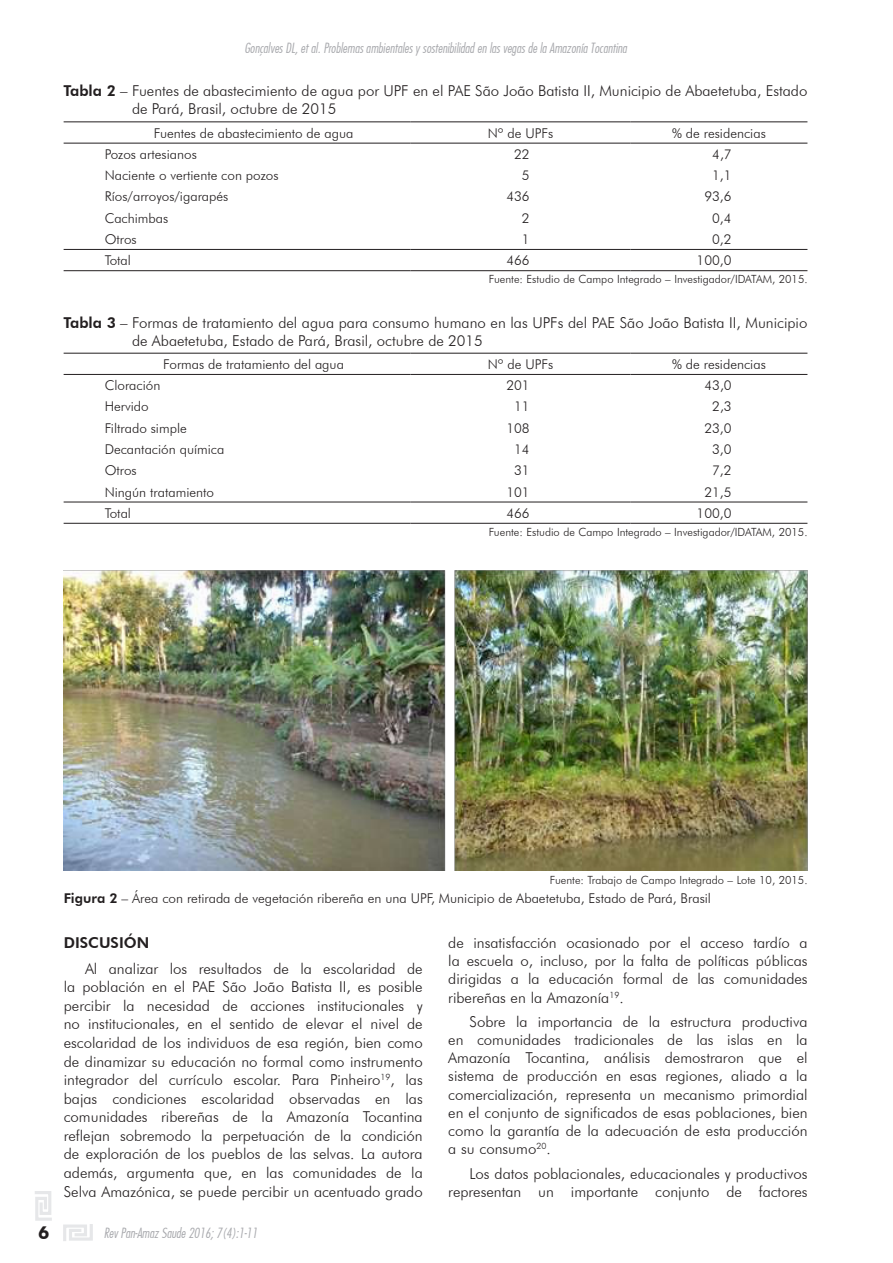
<style>
.page{position:relative;width:893px;height:1263px;background:#fff}
.page>*{position:absolute;margin:0;border:0;box-sizing:border-box;transform-origin:0 0}
.t1{font:700 18px "Futura BT";color:#231f20}
.t2{font:300 15px/18px "Futura BT";color:#231f20;text-align:justify}
.t3{font:800 15px "Futura BT";color:#231f20}
.t4{font:300 13.5px "Futura BT";color:#231f20}
.t5{font:13.5px "Futura Lt Cn BT Italic";color:#a8a9ad}
.t6{font:300 11.25px "Futura BT";color:#231f20}
.s1{font-weight:800}
</style>
<div class="page">
<svg style="left:63px;top:1224px;width:30px;height:17px"></svg>
<svg style="left:35px;top:1191px;width:17px;height:30px"></svg>
<hr style="left:64px;top:122px;width:347px;height:1px;background:#231f20">
<hr style="left:411px;top:122px;width:220px;height:1px;background:#231f20">
<hr style="left:631px;top:122px;width:176px;height:1px;background:#231f20">
<hr style="left:64px;top:143px;width:347px;height:1px;background:#231f20">
<hr style="left:411px;top:143px;width:220px;height:1px;background:#231f20">
<hr style="left:631px;top:143px;width:176px;height:1px;background:#231f20">
<hr style="left:64px;top:249px;width:347px;height:1px;background:#231f20">
<hr style="left:411px;top:249px;width:220px;height:1px;background:#231f20">
<hr style="left:631px;top:249px;width:176px;height:1px;background:#231f20">
<hr style="left:64px;top:270px;width:347px;height:1px;background:#231f20">
<hr style="left:411px;top:270px;width:220px;height:1px;background:#231f20">
<hr style="left:631px;top:270px;width:176px;height:1px;background:#231f20">
<hr style="left:64px;top:353px;width:347px;height:1px;background:#231f20">
<hr style="left:411px;top:353px;width:220px;height:1px;background:#231f20">
<hr style="left:631px;top:353px;width:176px;height:1px;background:#231f20">
<hr style="left:64px;top:374px;width:347px;height:1px;background:#231f20">
<hr style="left:411px;top:374px;width:220px;height:1px;background:#231f20">
<hr style="left:631px;top:374px;width:176px;height:1px;background:#231f20">
<hr style="left:64px;top:502px;width:347px;height:1px;background:#231f20">
<hr style="left:411px;top:502px;width:220px;height:1px;background:#231f20">
<hr style="left:631px;top:502px;width:176px;height:1px;background:#231f20">
<hr style="left:64px;top:523px;width:347px;height:1px;background:#231f20">
<hr style="left:411px;top:523px;width:220px;height:1px;background:#231f20">
<hr style="left:631px;top:523px;width:176px;height:1px;background:#231f20">
<img style="left:64px;top:570px;width:744px;height:300px">
<p class="t5" style="left:244px;top:40px;width:384px">Gonçalves DL, et al. Problemas ambientales y sostenibilidad en las vegas de la Amazonía Tocantina</p>
<p class="t2" style="left:132px;top:82px;width:677px;text-indent:-68px"><span class="s1">Tabla 2</span> – Fuentes de abastecimiento de agua por UPF en el PAE São João Batista II, Municipio de Abaetetuba, Estado de Pará, Brasil, octubre de 2015</p>
<p class="t4" style="left:154px;top:125px;width:201px">Fuentes de abastecimiento de agua</p>
<p class="t4" style="left:488px;top:125px;width:67px">Nº de UPFs</p>
<p class="t4" style="left:672px;top:125px;width:95px">% de residencias</p>
<p class="t4" style="left:105px;top:146px;width:94px">Pozos artesianos</p>
<p class="t4" style="left:514px;top:146px;width:17px">22</p>
<p class="t4" style="left:712px;top:146px;width:21px">4,7</p>
<p class="t4" style="left:105px;top:167px;width:175px">Naciente o vertiente con pozos</p>
<p class="t4" style="left:522px;top:167px;width:9px">5</p>
<p class="t4" style="left:712px;top:167px;width:21px">1,1</p>
<p class="t4" style="left:105px;top:188px;width:125px">Ríos/arroyos/igarapés</p>
<p class="t4" style="left:506px;top:188px;width:25px">436</p>
<p class="t4" style="left:704px;top:188px;width:29px">93,6</p>
<p class="t4" style="left:105px;top:210px;width:65px">Cachimbas</p>
<p class="t4" style="left:522px;top:210px;width:9px">2</p>
<p class="t4" style="left:712px;top:210px;width:21px">0,4</p>
<p class="t4" style="left:105px;top:231px;width:34px">Otros</p>
<p class="t4" style="left:522px;top:231px;width:9px">1</p>
<p class="t4" style="left:712px;top:231px;width:21px">0,2</p>
<p class="t4" style="left:105px;top:252px;width:28px">Total</p>
<p class="t4" style="left:506px;top:252px;width:25px">466</p>
<p class="t4" style="left:697px;top:252px;width:36px">100,0</p>
<p class="t6" style="left:489px;top:272px;width:320px">Fuente: Estudio de Campo Integrado – Investigador/IDATAM, 2015.</p>
<p class="t2" style="left:132px;top:313px;width:677px;text-indent:-68px"><span class="s1">Tabla 3</span> – Formas de tratamiento del agua para consumo humano en las UPFs del PAE São João Batista II, Municipio de Abaetetuba, Estado de Pará, Brasil, octubre de 2015</p>
<p class="t4" style="left:163px;top:356px;width:182px">Formas de tratamiento del agua</p>
<p class="t4" style="left:488px;top:356px;width:67px">Nº de UPFs</p>
<p class="t4" style="left:672px;top:356px;width:95px">% de residencias</p>
<p class="t4" style="left:105px;top:377px;width:57px">Cloración</p>
<p class="t4" style="left:506px;top:377px;width:25px">201</p>
<p class="t4" style="left:704px;top:377px;width:29px">43,0</p>
<p class="t4" style="left:105px;top:398px;width:46px">Hervido</p>
<p class="t4" style="left:514px;top:398px;width:17px">11</p>
<p class="t4" style="left:712px;top:398px;width:21px">2,3</p>
<p class="t4" style="left:105px;top:420px;width:84px">Filtrado simple</p>
<p class="t4" style="left:506px;top:420px;width:25px">108</p>
<p class="t4" style="left:704px;top:420px;width:29px">23,0</p>
<p class="t4" style="left:105px;top:441px;width:121px">Decantación química</p>
<p class="t4" style="left:514px;top:441px;width:17px">14</p>
<p class="t4" style="left:712px;top:441px;width:21px">3,0</p>
<p class="t4" style="left:105px;top:462px;width:34px">Otros</p>
<p class="t4" style="left:514px;top:462px;width:17px">31</p>
<p class="t4" style="left:712px;top:462px;width:21px">7,2</p>
<p class="t4" style="left:105px;top:484px;width:111px">Ningún tratamiento</p>
<p class="t4" style="left:506px;top:484px;width:25px">101</p>
<p class="t4" style="left:704px;top:484px;width:29px">21,5</p>
<p class="t4" style="left:105px;top:505px;width:28px">Total</p>
<p class="t4" style="left:506px;top:505px;width:25px">466</p>
<p class="t4" style="left:697px;top:505px;width:36px">100,0</p>
<p class="t6" style="left:489px;top:525px;width:320px">Fuente: Estudio de Campo Integrado – Investigador/IDATAM, 2015.</p>
<p class="t6" style="left:550px;top:873px;width:259px">Fuente: Trabajo de Campo Integrado – Lote 10, 2015.</p>
<p class="t4" style="left:64px;top:890px;width:649px"><span class="s1">Figura 2</span> – Área con retirada de vegetación ribereña en una UPF, Municipio de Abaetetuba, Estado de Pará, Brasil</p>
<p class="t3" style="left:64px;top:934px;width:87px">DISCUSIÓN</p>
<p class="t2" style="left:64px;top:959px;width:360px;line-height:18.6px;text-indent:21px">Al analizar los resultados de la escolaridad de la población en el PAE São João Batista II, es posible percibir la necesidad de acciones institucionales y no institucionales, en el sentido de elevar el nivel de escolaridad de los individuos de esa región, bien como de dinamizar su educación no formal como instrumento integrador del currículo escolar. Para Pinheiro<sup>19</sup>, las bajas condiciones escolaridad observadas en las comunidades ribereñas de la Amazonía Tocantina reflejan sobremodo la perpetuación de la condición de exploración de los pueblos de las selvas. La autora además, argumenta que, en las comunidades de la Selva Amazónica, se puede percibir un acentuado grado</p>
<p class="t1" style="left:38px;top:1222px;width:13px">6</p>
<p class="t5" style="left:104px;top:1225px;width:155px">Rev Pan-Amaz Saude 2016; 7(4):1-11</p>
<p class="t2" style="left:448px;top:934px;width:361px">de insatisfacción ocasionado por el acceso tardío a la escuela o, incluso, por la falta de políticas públicas dirigidas a la educación formal de las comunidades ribereñas en la Amazonía<sup>19</sup>.</p>
<p class="t2" style="left:448px;top:1013px;width:361px;text-indent:21px">Sobre la importancia de la estructura productiva en comunidades tradicionales de las islas en la Amazonía Tocantina, análisis demostraron que el sistema de producción en esas regiones, aliado a la comercialización, representa un mecanismo primordial en el conjunto de significados de esas poblaciones, bien como la garantía de la adecuación de esta producción a su consumo<sup>20</sup>.</p>
<p class="t2" style="left:448px;top:1164px;width:361px;text-align:right">Los datos poblacionales, educacionales y productivos representan un importante conjunto de factores</p>
</div>
